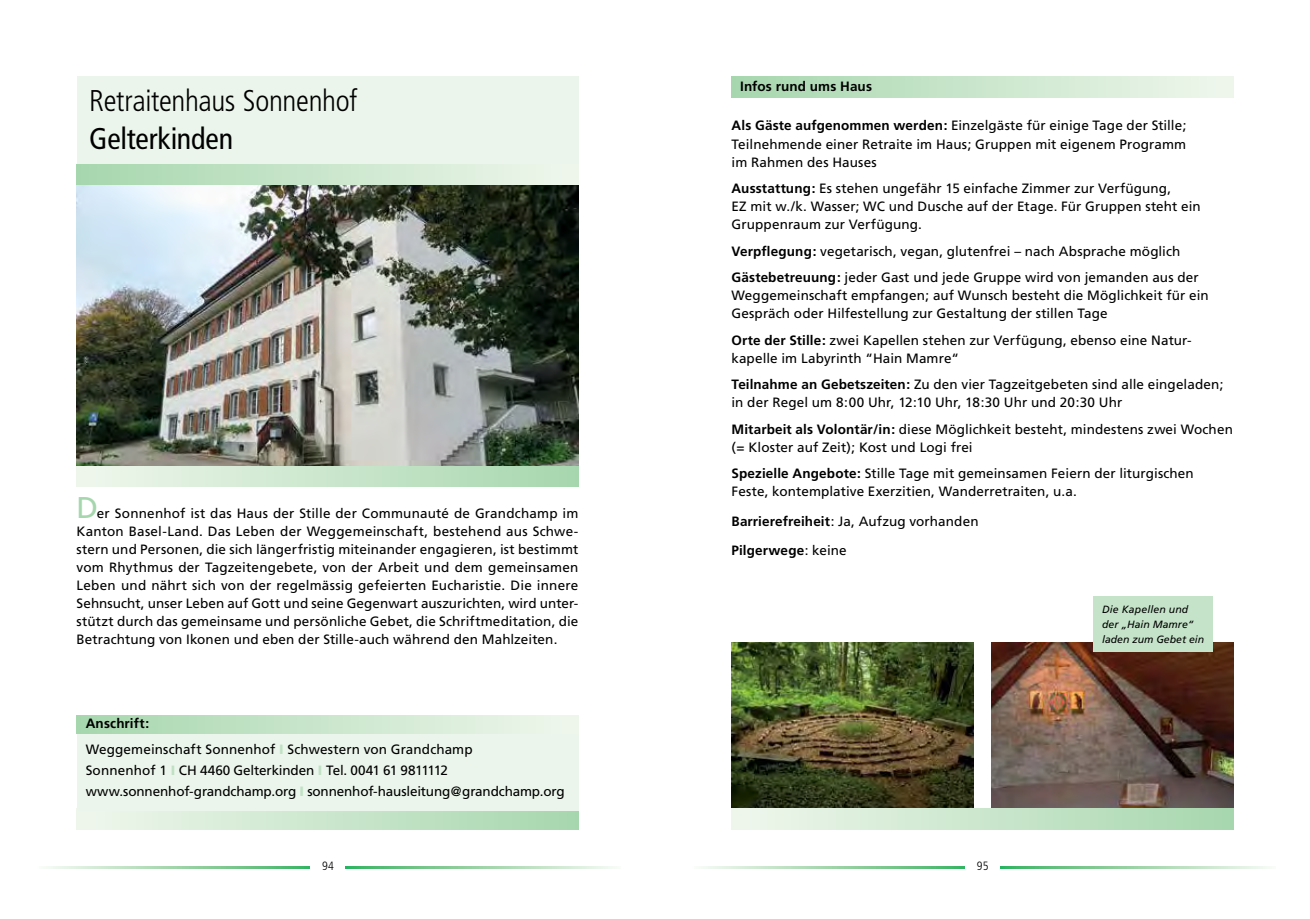
<style>
.page{position:relative;width:1310px;height:919px;background:#fff}
.page>*{position:absolute;margin:0;border:0;box-sizing:border-box;transform-origin:0 0}
.t1{font:300 condensed 30px "Frutiger";letter-spacing:-.01em;color:#000}
.t2{font:condensed 30px "Frutiger";letter-spacing:-.005em;color:#000}
.t3{font:30px "Frutiger";color:#a6d6ae}
.t4{font:13.5px/18px "Frutiger";letter-spacing:.005em;color:#000}
.t5{font:700 13.5px/29.5px "Frutiger";letter-spacing:.01em;color:#000}
.t6{font:300 condensed 12px "Frutiger";color:#000}
.t7{font:italic 10.5px/15px "Frutiger";color:#000}
.s1{font-weight:700}
.s2{font-weight:900;color:#c0e1c4}
.s3{font-weight:400}
</style>
<div class="page">
<div style="left:77px;top:77px;width:501px;height:108px;background:#ebf5eb"></div>
<div style="left:77px;top:164px;width:501px;height:21px;background:linear-gradient(to right,#a6d6ad,#f0f7ed)"></div>
<div style="left:732px;top:77px;width:501px;height:20px;background:linear-gradient(to right,#a6d6ad,#f0f7ed)"></div>
<div style="left:77px;top:716px;width:501px;height:113px;background:#ebf5eb"></div>
<div style="left:77px;top:811px;width:501px;height:18px;background:linear-gradient(to right,#f0f7ed,#a6d6ad)"></div>
<div style="left:77px;top:715px;width:501px;height:18px;background:linear-gradient(to right,#a6d6ad,#f0f7ed)"></div>
<div style="left:77px;top:465px;width:501px;height:21px;background:linear-gradient(to right,#f0f7ed,#a6d6ad)"></div>
<svg style="left:703px;top:866px;width:564px;height:2px"></svg>
<div style="left:965px;top:859px;width:35px;height:37px;background:#fff"></div>
<svg style="left:48px;top:866px;width:564px;height:2px"></svg>
<div style="left:310px;top:859px;width:35px;height:37px;background:#fff"></div>
<img style="left:731px;top:642px;width:242px;height:166px">
<img style="left:992px;top:642px;width:241px;height:166px">
<div style="left:1092px;top:596px;width:120px;height:55px;background:#c4e3c8"></div>
<img style="left:77px;top:185px;width:501px;height:280px">
<div style="left:731px;top:808px;width:502px;height:21px;background:linear-gradient(to right,#f0f7ed,#a6d6ae)"></div>
<h1 class="t1" style="left:89px;top:83px;width:269px">Retraitenhaus Sonnenhof</h1>
<h1 class="t2" style="left:89px;top:121px;width:145px">Gelterkinden</h1>
<h1 class="t3" style="left:77px;top:490px;width:19px">D</h1>
<p class="t4" style="left:77px;top:504px;width:503px;text-align:justify;text-indent:20px">er Sonnenhof ist das Haus der Stille der Communauté de Grandchamp im Kanton Basel-Land. Das Leben der Weggemeinschaft, bestehend aus Schwe&shy;stern und Personen, die sich längerfristig miteinander engagieren, ist bestimmt vom Rhythmus der Tagzeitengebete, von der Arbeit und dem gemeinsamen Leben und nährt sich von der regelmässig gefeierten Eucharistie. Die innere Sehnsucht, unser Leben auf Gott und seine Gegenwart auszurichten, wird unter&shy;stützt durch das gemeinsame und persönliche Gebet, die Schriftmeditation, die Betrachtung von Ikonen und eben der Stille-auch während den Mahlzeiten.</p>
<p class="t4" style="left:86px;top:711px;width:388px;line-height:25.2px"><span class="s1">Anschrift:<br></span>Weggemeinschaft Sonnenhof <span class="s2">I</span> Schwestern von Grandchamp</p>
<p class="t4" style="left:86px;top:759px;width:480px;line-height:21px">Sonnenhof 1 <span class="s2">I</span> CH 4460 Gelterkinden <span class="s2">I</span> Tel. 0041 61 9811112 www.sonnenhof-grandchamp.org <span class="s2">I</span> sonnenhof-hausleitung@grandchamp.org</p>
<p class="t5" style="left:740px;top:72px;width:133px">Infos rund ums Haus</p>
<p class="t4" style="left:731px;top:117px;width:456px;text-align:justify"><span class="s1">Als Gäste aufgenommen werden:</span> Einzelgäste für einige Tage der Stille; Teilnehmende einer Retraite im Haus; Gruppen mit eigenem Programm im Rahmen des Hauses</p>
<p class="t4" style="left:731px;top:179px;width:471px"><span class="s1">Ausstattung:</span> Es stehen ungefähr 15 einfache Zimmer zur Verfügung,<br>EZ mit w./k. Wasser; WC und Dusche auf der Etage. Für Gruppen steht ein<br>Gruppenraum zur Verfügung.</p>
<p class="t4" style="left:731px;top:238px;width:469px;line-height:26.5px"><span class="s1">Verpflegung:</span> vegetarisch, vegan, glutenfrei – nach Absprache möglich<br><span class="s1">Gästebetreuung:</span> jeder Gast und jede Gruppe wird von jemanden aus der</p>
<p class="t4" style="left:731px;top:286px;width:479px">Weggemeinschaft empfangen; auf Wunsch besteht die Möglichkeit für ein<br>Gespräch oder Hilfestellung zur Gestaltung der stillen Tage</p>
<p class="t4" style="left:731px;top:331px;width:461px"><span class="s1">Orte der Stille:</span> zwei Kapellen stehen zur Verfügung, ebenso eine Natur&shy;kapelle im Labyrinth “Hain Mamre“</p>
<p class="t4" style="left:731px;top:375px;width:493px"><span class="s1">Teilnahme an Gebetszeiten:</span> Zu den vier Tagzeitgebeten sind alle eingeladen; in der Regel um 8:00 Uhr, 12:10 Uhr, 18:30 Uhr und 20:30 Uhr</p>
<p class="t4" style="left:731px;top:420px;width:503px"><span class="s1">Mitarbeit als Volontär/in:</span> diese Möglichkeit besteht, mindestens zwei Wochen (= Kloster auf Zeit); Kost und Logi frei</p>
<p class="t4" style="left:731px;top:464px;width:464px"><span class="s1">Spezielle Angebote:</span> Stille Tage mit gemeinsamen Feiern der liturgischen<br>Feste, kontemplative Exerzitien, Wanderretraiten, u.a.</p>
<p class="t5" style="left:731px;top:506px;width:248px">Barrierefreiheit<span class="s3">: Ja, Aufzug vorhanden<br></span>Pilgerwege<span class="s3">: keine</span></p>
<p class="t7" style="left:1102px;top:601px;width:104px">Die Kapellen und der „Hain Mamre“ laden zum Gebet ein</p>
<p class="t6" style="left:322px;top:858px;width:13px">94</p>
<p class="t6" style="left:977px;top:858px;width:13px">95</p>
</div>
